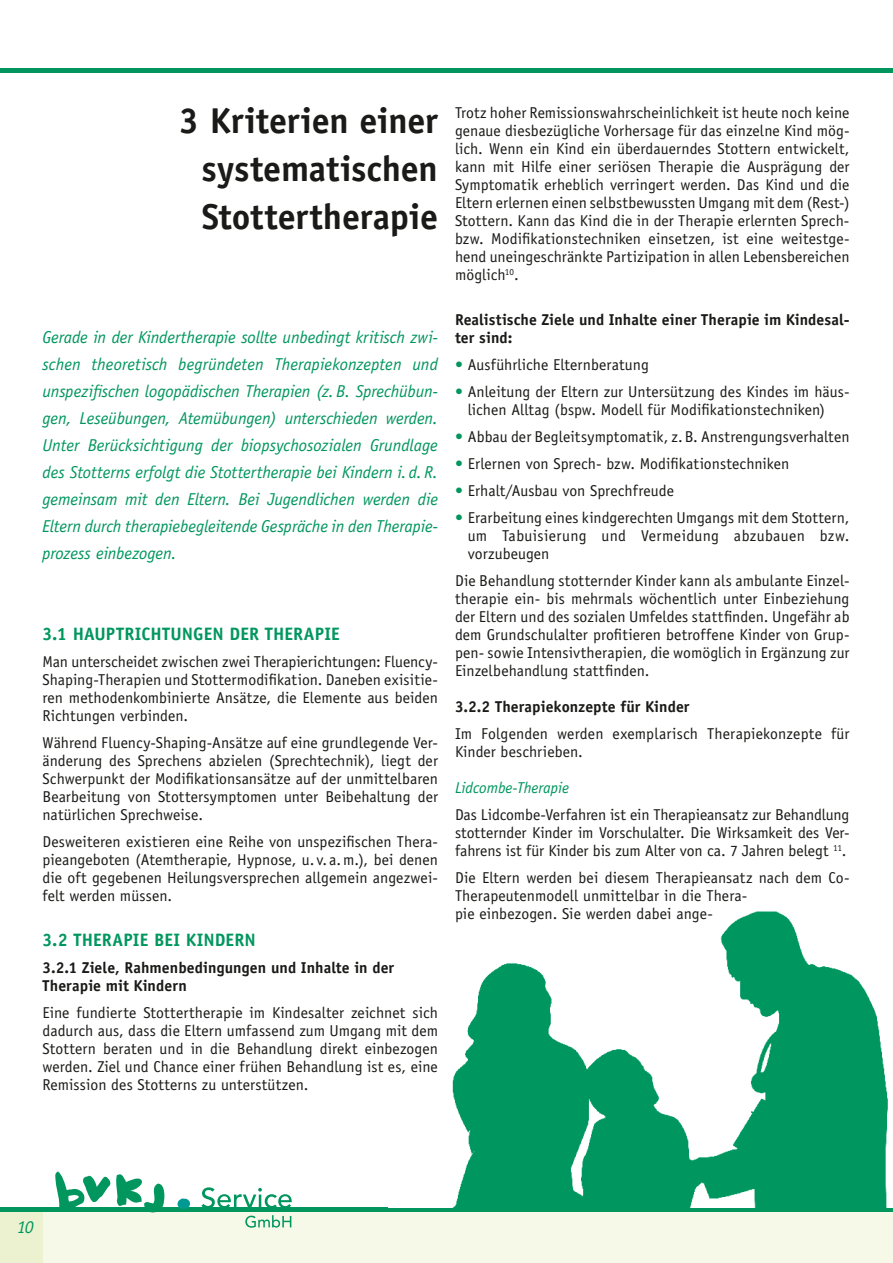
<style>
.page{position:relative;width:893px;height:1263px;background:#fff}
.page>*{position:absolute;margin:0;border:0;box-sizing:border-box;transform-origin:0 0}
.t1{font:700 36px/48px "Officina Sans";letter-spacing:-.005em;color:#1a1a18;text-align:justify}
.t2{font:700 18px "Officina Sans";letter-spacing:.005em;color:#00965e}
.t3{font:italic 18px "Officina Sans";color:#00965e}
.t4{font:italic 17.25px/27px "Officina Sans";letter-spacing:-.005em;color:#00965e;text-align:justify}
.t5{font:15.75px/18px "Officina Sans";letter-spacing:.005em;color:#1a1a18;text-align:justify}
.t6{font:700 15.75px/18px "Officina Sans";letter-spacing:.005em;color:#1a1a18}
.t7{font:italic 15.75px "Officina Sans";letter-spacing:-.005em;color:#00965e}
.s1{color:#00965e}
</style>
<div class="page">
<div style="left:0;top:1208px;width:893px;height:55px;background:#f6f8e8"></div>
<div style="left:0;top:1209px;width:43px;height:54px;background:#ecf2d0"></div>
<hr style="left:0;top:1208px;width:893px;height:4px;background:#00965e">
<div style="left:0;top:68px;width:893px;height:5px;background:#00965e"></div>
<svg style="left:55px;top:1171px;width:111px;height:42px"></svg>
<svg style="left:175px;top:1198px;width:17px;height:11px"></svg>
<svg style="left:201px;top:1187px;width:91px;height:21px"></svg>
<svg style="left:245px;top:1215px;width:46px;height:13px"></svg>
<img style="left:452px;top:911px;width:436px;height:297px">
<h1 class="t1" style="left:202px;top:96px;width:238px;text-indent:-22px">3 Kriterien einer systematischen Stottertherapie</h1>
<p class="t4" style="left:43px;top:324px;width:397px">Gerade in der Kindertherapie sollte unbedingt kritisch zwi&shy;schen theoretisch begründeten Therapiekonzepten und unspezifischen logopädischen Therapien (z.B. Sprechübun&shy;gen, Leseübungen, Atemübungen) unterschieden werden.<br>Unter Berücksichtigung der biopsychosozialen Grundlage des Stotterns erfolgt die Stottertherapie bei Kindern i. d.R. gemeinsam mit den Eltern. Bei Jugendlichen werden die Eltern durch therapiebegleitende Gespräche in den Therapie&shy;prozess einbezogen.</p>
<p class="t2" style="left:43px;top:623px;width:299px">3.1 HAUPTRICHTUNGEN DER THERAPIE</p>
<p class="t5" style="left:43px;top:653px;width:397px">Man unterscheidet zwischen zwei Therapierichtungen: Fluency-Shaping-Therapien und Stottermodifikation. Daneben exisitie&shy;ren methodenkombinierte Ansätze, die Elemente aus beiden Richtungen verbinden.</p>
<p class="t5" style="left:43px;top:734px;width:397px">Während Fluency-Shaping-Ansätze auf eine grundlegende Ver&shy;änderung des Sprechens abzielen (Sprechtechnik), liegt der Schwerpunkt der Modifikationsansätze auf der unmittelbaren Bearbeitung von Stottersymptomen unter Beibehaltung der natürlichen Sprechweise.</p>
<p class="t5" style="left:43px;top:833px;width:397px">Desweiteren existieren eine Reihe von unspezifischen Thera&shy;pieangeboten (Atemtherapie, Hypnose, u. v. a.m.), bei denen die oft gegebenen Heilungsversprechen allgemein angezwei&shy;felt werden müssen.</p>
<p class="t2" style="left:43px;top:929px;width:215px">3.2 THERAPIE BEI KINDERN</p>
<p class="t6" style="left:43px;top:959px;width:353px">3.2.1 Ziele, Rahmenbedingungen und Inhalte in der<br>Therapie mit Kindern</p>
<p class="t5" style="left:43px;top:1004px;width:397px">Eine fundierte Stottertherapie im Kindesalter zeichnet sich dadurch aus, dass die Eltern umfassend zum Umgang mit dem Stottern beraten und in die Behandlung direkt einbezogen werden. Ziel und Chance einer frühen Behandlung ist es, eine Remission des Stotterns zu unterstützen.</p>
<p class="t5" style="left:455px;top:104px;width:396px">Trotz hoher Remissionswahrscheinlichkeit ist heute noch keine genaue diesbezügliche Vorhersage für das einzelne Kind mög&shy;lich. Wenn ein Kind ein überdauerndes Stottern entwickelt, kann mit Hilfe einer seriösen Therapie die Ausprägung der Symptomatik erheblich verringert werden. Das Kind und die Eltern erlernen einen selbstbewussten Umgang mit dem (Rest-)<br>Stottern. Kann das Kind die in der Therapie erlernten Sprech&shy;bzw. Modifikationstechniken einsetzen, ist eine weitestge&shy;hend uneingeschränkte Partizipation in allen Lebensbereichen möglich<sup>10</sup>.</p>
<p class="t6" style="left:455px;top:311px;width:396px">Realistische Ziele und Inhalte einer Therapie im Kindesal&shy;ter sind:</p>
<p class="t5" style="left:455px;top:356px;width:195px"><span class="s1">•</span> Ausführliche Elternberatung</p>
<p class="t5" style="left:468px;top:383px;width:383px;text-indent:-13px"><span class="s1">•</span> Anleitung der Eltern zur Untersützung des Kindes im häus&shy;lichen Alltag (bspw. Modell für Modifikationstechniken)</p>
<p class="t5" style="left:455px;top:428px;width:396px"><span class="s1">•</span> Abbau der Begleitsymptomatik, z.B. Anstrengungsverhalten</p>
<p class="t5" style="left:455px;top:455px;width:336px"><span class="s1">•</span> Erlernen von Sprech- bzw. Modifikationstechniken</p>
<p class="t5" style="left:455px;top:482px;width:220px"><span class="s1">•</span> Erhalt/Ausbau von Sprechfreude</p>
<p class="t5" style="left:468px;top:509px;width:383px;text-indent:-13px"><span class="s1">•</span> Erarbeitung eines kindgerechten Umgangs mit dem Stottern, um Tabuisierung und Vermeidung abzubauen bzw. vorzubeugen</p>
<p class="t5" style="left:455px;top:572px;width:396px">Die Behandlung stotternder Kinder kann als ambulante Einzel&shy;therapie ein- bis mehrmals wöchentlich unter Einbeziehung der Eltern und des sozialen Umfeldes stattfinden. Ungefähr ab dem Grundschulalter profitieren betroffene Kinder von Grup&shy;pen- sowie Intensivtherapien, die womöglich in Ergänzung zur Einzelbehandlung stattfinden.</p>
<p class="t6" style="left:455px;top:698px;width:236px">3.2.2 Therapiekonzepte für Kinder</p>
<p class="t5" style="left:455px;top:725px;width:396px">Im Folgenden werden exemplarisch Therapiekonzepte für<br>Kinder beschrieben.</p>
<p class="t7" style="left:455px;top:779px;width:116px">Lidcombe-Therapie</p>
<p class="t5" style="left:455px;top:806px;width:396px">Das Lidcombe-Verfahren ist ein Therapieansatz zur Behandlung stotternder Kinder im Vorschulalter. Die Wirksamkeit des Ver&shy;fahrens ist für Kinder bis zum Alter von ca. 7 Jahren belegt <sup>11</sup>.</p>
<p class="t5" style="left:455px;top:869px;width:396px;text-align:left">Die Eltern werden bei diesem Therapieansatz nach dem Co-<br>Therapeutenmodell unmittelbar in die Thera-<br>pie einbezogen. Sie werden dabei ange-</p>
<p class="t3" style="left:17px;top:1216px;width:18px">10</p>
</div>
